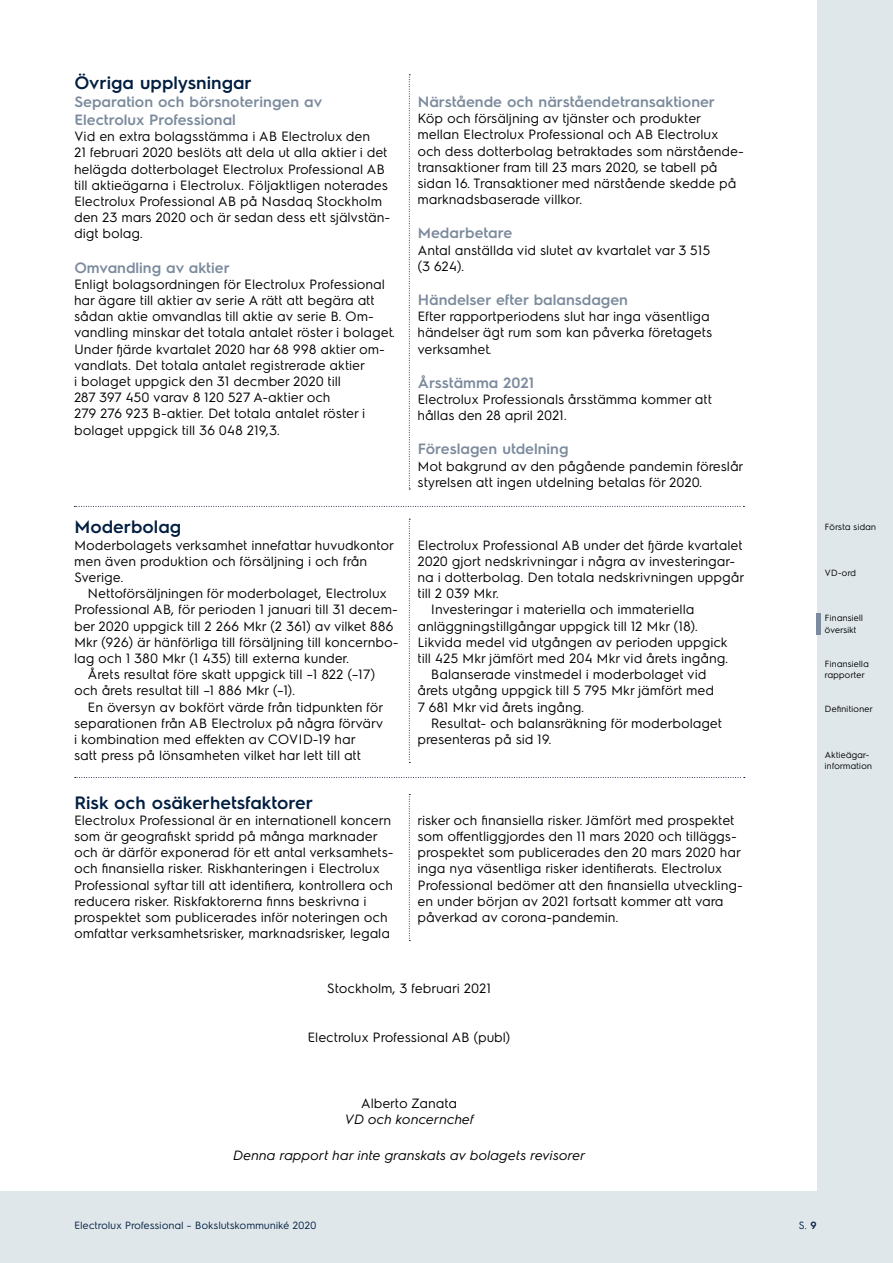
<style>
.page{position:relative;width:893px;height:1263px;background:#fff}
.page>*{position:absolute;margin:0;border:0;box-sizing:border-box;transform-origin:0 0}
.Mellanrubrik{font:600 18px "Electrolux Sans";color:#011e41}
.Mellanrubrik_2{font:600 15px/18px "Electrolux Sans";color:#7b8a9c}
.Bröd{font:13.5px/16.2px "Electrolux Sans";color:#000}
.Inbröd{font:13.5px/16.2px "Electrolux Sans";color:#000}
.Bröd-2{font:italic 13.5px/16.2px "Electrolux Sans";color:#000;text-align:center}
.t1{font:10.5px "Electrolux Sans";color:#011e41}
.t2{font:9px/11.2px "Electrolux Sans";color:#000}
.s1{font-style:normal}
.s2{font-weight:600}
</style>
<div class="page">
<div style="left:0;top:0;width:893px;height:1263px;background:linear-gradient(to right,#dfe7ea,#dfe7ea)"></div>
<div style="left:0;top:0;width:816px;height:1191px;background:#fff"></div>
<svg style="left:409px;top:519px;width:1px;height:244px"></svg>
<svg style="left:409px;top:74px;width:1px;height:416px"></svg>
<div style="left:816px;top:613px;width:5px;height:21px;background:#7b8a9c"></div>
<svg style="left:409px;top:794px;width:1px;height:147px"></svg>
<svg style="left:74px;top:506px;width:670px;height:1px"></svg>
<svg style="left:75px;top:777px;width:670px;height:1px"></svg>
<p class="Mellanrubrik" style="left:74px;top:70px;width:179px">Övriga upplysningar</p>
<p class="Mellanrubrik_2" style="left:74px;top:92px;width:249px">Separation och börsnoteringen av<br>Electrolux Professional</p>
<p class="Bröd" style="left:74px;top:127px;width:318px">Vid en extra bolagsstämma i AB Electrolux den<br>21 februari 2020 beslöts att dela ut alla aktier i det helägda dotterbolaget Electrolux Professional AB till aktieägarna i Electrolux. Följaktligen noterades Electrolux Professional AB på Nasdaq Stockholm den 23 mars 2020 och är sedan dess ett självstän&shy;digt bolag.</p>
<p class="Mellanrubrik_2" style="left:74px;top:257px;width:157px">Omvandling av aktier</p>
<p class="Bröd" style="left:74px;top:275px;width:322px">Enligt bolagsordningen för Electrolux Professional har ägare till aktier av serie A rätt att begära att sådan aktie omvandlas till aktie av serie B. Om&shy;vandling minskar det totala antalet röster i bolaget.<br>Under fjärde kvartalet 2020 har 68 998 aktier om&shy;vandlats. Det totala antalet registrerade aktier<br>i bolaget uppgick den 31 decmber 2020 till</p>
<p class="Bröd" style="left:74px;top:388px;width:293px">287 397 450 varav 8 120 527 A-aktier och<br>279 276 923 B-aktier. Det totala antalet röster i bolaget uppgick till 36 048 219,3.</p>
<p class="Mellanrubrik" style="left:74px;top:514px;width:108px">Moderbolag</p>
<p class="Bröd" style="left:74px;top:536px;width:321px">Moderbolagets verksamhet innefattar huvudkontor men även produktion och försäljning i och från<br>Sverige.</p>
<p class="Inbröd" style="left:74px;top:584px;width:326px;text-indent:14px">Nettoförsäljningen för moderbolaget, Electrolux Professional AB, för perioden 1 januari till 31 decem&shy;ber 2020 uppgick till 2 266 Mkr (2 361) av vilket 886<br>Mkr (926) är hänförliga till försäljning till koncernbo&shy;lag och 1 380 Mkr (1 435) till externa kunder.</p>
<p class="Inbröd" style="left:74px;top:665px;width:303px;text-indent:14px">Årets resultat före skatt uppgick till –1 822 (–17) och årets resultat till –1 886 Mkr (–1).</p>
<p class="Inbröd" style="left:74px;top:698px;width:311px;text-indent:14px">En översyn av bokfört värde från tidpunkten för separationen från AB Electrolux på några förvärv i kombination med effekten av COVID-19 har<br>satt press på lönsamheten vilket har lett till att</p>
<p class="Mellanrubrik_2" style="left:418px;top:92px;width:299px">Närstående och närståendetransaktioner</p>
<p class="Bröd" style="left:418px;top:109px;width:326px">Köp och försäljning av tjänster och produkter mellan Electrolux Professional och AB Electrolux och dess dotterbolag betraktades som närstående&shy;transaktioner fram till 23 mars 2020, se tabell på sidan 16. Transaktioner med närstående skedde på marknadsbaserade villkor.</p>
<p class="Mellanrubrik_2" style="left:418px;top:223px;width:96px">Medarbetare</p>
<p class="Bröd" style="left:418px;top:241px;width:294px">Antal anställda vid slutet av kvartalet var 3 515 (3 624).</p>
<p class="Mellanrubrik_2" style="left:418px;top:290px;width:212px">Händelser efter balansdagen</p>
<p class="Bröd" style="left:418px;top:307px;width:296px">Efter rapportperiodens slut har inga väsentliga händelser ägt rum som kan påverka företagets verksamhet.</p>
<p class="Mellanrubrik_2" style="left:418px;top:372px;width:118px">Årsstämma 2021</p>
<p class="Bröd" style="left:418px;top:390px;width:296px">Electrolux Professionals årsstämma kommer att hållas den 28 april 2021.</p>
<p class="Mellanrubrik_2" style="left:418px;top:439px;width:152px">Föreslagen utdelning</p>
<p class="Bröd" style="left:418px;top:457px;width:327px">Mot bakgrund av den pågående pandemin föreslår styrelsen att ingen utdelning betalas för 2020.</p>
<p class="Bröd" style="left:418px;top:536px;width:328px">Electrolux Professional AB under det fjärde kvartalet 2020 gjort nedskrivningar i några av investeringar&shy;na i dotterbolag. Den totala nedskrivningen uppgår till 2 039 Mkr.</p>
<p class="Inbröd" style="left:418px;top:601px;width:312px;text-indent:14px">Investeringar i materiella och immateriella anläggningstillgångar uppgick till 12 Mkr (18).<br>Likvida medel vid utgången av perioden uppgick till 425 Mkr jämfört med 204 Mkr vid årets ingång.</p>
<p class="Inbröd" style="left:418px;top:665px;width:298px;text-indent:14px">Balanserade vinstmedel i moderbolaget vid årets utgång uppgick till 5 795 Mkr jämfört med<br>7 681 Mkr vid årets ingång.</p>
<p class="Inbröd" style="left:418px;top:714px;width:306px;text-indent:14px">Resultat- och balansräkning för moderbolaget presenteras på sid 19.</p>
<p class="Mellanrubrik" style="left:74px;top:790px;width:240px">Risk och osäkerhetsfaktorer</p>
<p class="Bröd" style="left:74px;top:811px;width:321px">Electrolux Professional är en internationell koncern som är geografiskt spridd på många marknader och är därför exponerad för ett antal verksamhets&shy;och finansiella risker. Riskhanteringen i Electrolux Professional syftar till att identifiera, kontrollera och reducera risker. Riskfaktorerna finns beskrivna i prospektet som publicerades inför noteringen och omfattar verksamhetsrisker, marknadsrisker, legala</p>
<p class="Bröd" style="left:418px;top:811px;width:327px">risker och finansiella risker. Jämfört med prospektet som offentliggjordes den 11 mars 2020 och tilläggs&shy;prospektet som publicerades den 20 mars 2020 har inga nya väsentliga risker identifierats. Electrolux Professional bedömer att den finansiella utveckling&shy;en under början av 2021 fortsatt kommer att vara påverkad av corona-pandemin.</p>
<p class="Bröd" style="left:327px;top:979px;width:166px">Stockholm, 3 februari 2021</p>
<p class="Bröd" style="left:308px;top:1028px;width:204px">Electrolux Professional AB (publ)</p>
<p class="Bröd-2" style="left:345px;top:1094px;width:131px"><span class="s1">Alberto Zanata<br></span>VD och koncernchef</p>
<p class="Bröd-2" style="left:233px;top:1146px;width:354px">Denna rapport har inte granskats av bolagets revisorer</p>
<p class="t2" style="left:825px;top:521px;width:53px">Första sidan</p>
<p class="t2" style="left:825px;top:566px;width:33px">VD-ord</p>
<p class="t2" style="left:825px;top:612px;width:40px">Finansiell översikt</p>
<p class="t2" style="left:825px;top:657px;width:46px">Finansiella rapporter</p>
<p class="t2" style="left:825px;top:703px;width:49px">Definitioner</p>
<p class="t2" style="left:825px;top:748px;width:49px">Aktieägar&shy;information</p>
<p class="t1" style="left:74px;top:1218px;width:244px">Electrolux Professional – Bokslutskommuniké 2020</p>
<p class="t1" style="left:799px;top:1218px;width:19px">S. <span class="s2">9</span></p>
</div>
